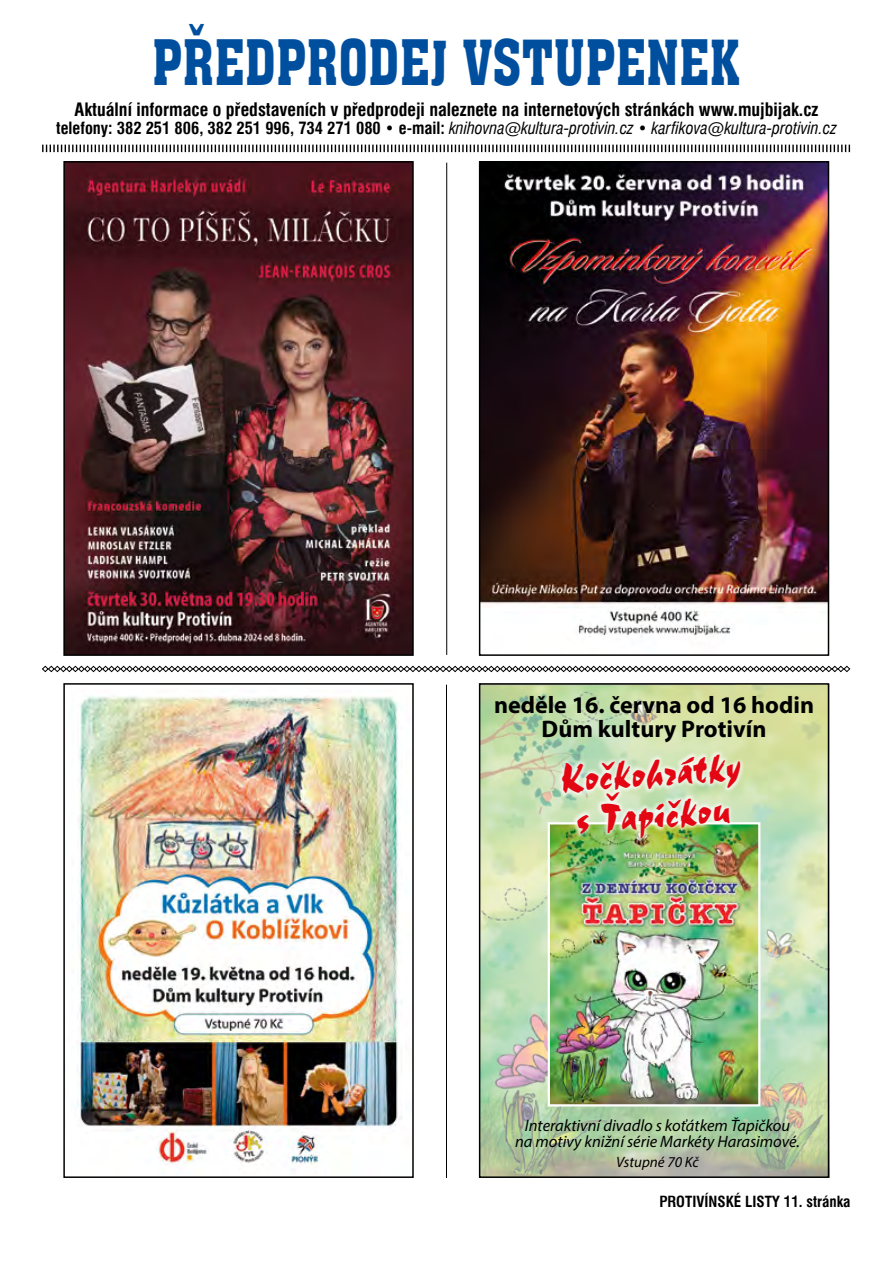
<style>
.page{position:relative;width:893px;height:1263px;background:#fff}
.page>*{position:absolute;margin:0;border:0;box-sizing:border-box;transform-origin:0 0}
.t1{font:61.05px "Aachen AT";color:#004f9f;scale:.81 1}
.t2{font:42px/42px "Staccato 555 AT Regular A";color:#e30613;text-align:center}
.t3{font:700 24px/24px "Myriad Pro";color:#000;text-align:center}
.t4{font:700 condensed 18px "Swiss 721 AT";color:#000}
.t5{font:italic condensed 16.5px "Swiss 721 AT";color:#000}
.t6{font:italic 16.5px/16.5px "Myriad Pro";color:#000;text-align:center}
.t7{font:700 condensed 15px "Swiss 721 AT";color:#000}
.t8{font:italic 15px "Myriad Pro";color:#000}
.s1{font-weight:700;font-style:normal}
.s2{font-style:normal}
</style>
<div class="page">
<img style="left:482px;top:686px;width:344px;height:489px">
<svg style="left:42px;top:144px;width:809px;height:9px"></svg>
<hr style="left:446px;top:163px;width:1px;height:492px;background:#000">
<img style="left:482px;top:164px;width:344px;height:473px">
<div style="left:479px;top:161px;width:350px;height:495px;border:2px solid #000"></div>
<img style="left:66px;top:164px;width:345px;height:489px">
<div style="left:63px;top:161px;width:351px;height:495px;border:2px solid #000"></div>
<svg style="left:42px;top:665px;width:808px;height:7px"></svg>
<div style="left:479px;top:683px;width:350px;height:495px;border:2px solid #000"></div>
<img style="left:77px;top:696px;width:325px;height:478px">
<div style="left:63px;top:683px;width:351px;height:495px;border:2px solid #000"></div>
<hr style="left:446px;top:685px;width:1px;height:493px;background:#000">
<img style="left:551px;top:825px;width:206px;height:278px">
<div style="left:548px;top:822px;width:212px;height:284px;border:2px solid #fff"></div>
<img style="left:556px;top:747px;width:194px;height:101px">
<h1 class="t1" style="left:152px;top:24px;width:727px">PŘEDPRODEJ VSTUPENEK</h1>
<p class="t4" style="left:75px;top:98px;width:745px">Aktuální informace o představeních v předprodeji naleznete na internetových stránkách www.mujbijak.cz</p>
<p class="t5" style="left:56px;top:118px;width:782px"><span class="s1">telefony: 382 251 806, 382 251 996, 734 271 080</span> <span class="s2">•</span> <span class="s1">e-mail:</span> knihovna@kultura-protivin.cz <span class="s2">•</span> karfikova@kultura-protivin.cz</p>
<h3 class="t3" style="left:494px;top:692px;width:322px">neděle 16. června od 16 hodin<br>Dům kultury Protivín</h3>
<h2 class="t2" style="left:559px;top:756px;width:183px;rotate:-4deg">Kočkohrátky s Ťapičkou</h2>
<p class="t6" style="left:515px;top:1117px;width:286px">Interaktivní divadlo s koťátkem Ťapičkou na motivy knižní série Markéty Harasimové.</p>
<p class="t8" style="left:616px;top:1152px;width:84px">Vstupné 70 Kč</p>
<p class="t7" style="left:659px;top:1192px;width:192px">PROTIVÍNSKÉ LISTY 11. stránka</p>
</div>
